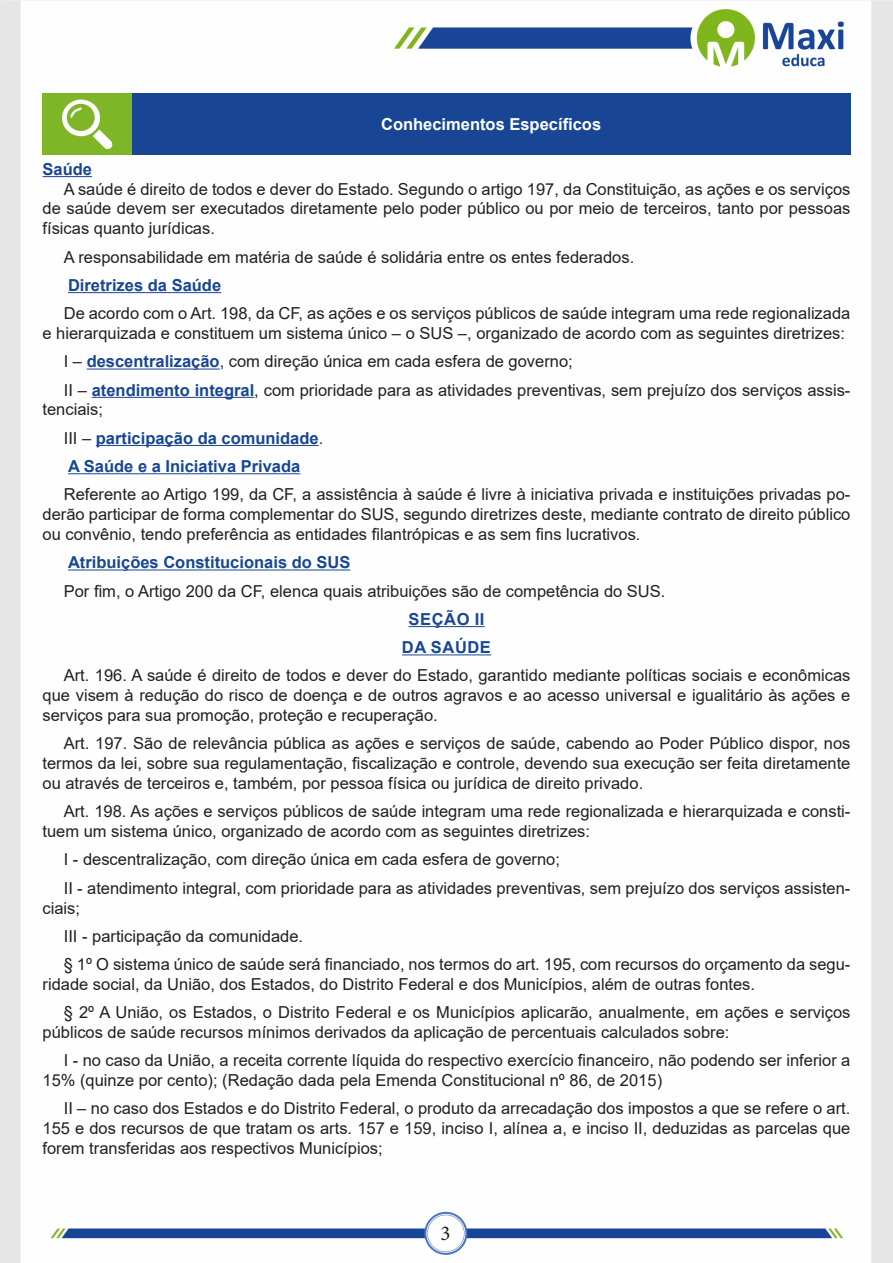
<style>
.page{position:relative;width:893px;height:1263px;background:#fff}
.page>*{position:absolute;margin:0;border:0;box-sizing:border-box;transform-origin:0 0}
.t1{font:21px "Minion Pro";color:#231f20}
.Texto{font:16.5px/19.8px "Arial";color:#231f20}
.TITULO_DE_ASSUNTO__C{font:700 16.5px "Arial";color:#184695}
.Texto-2{font:700 16.5px "Arial";color:#184695}
.Titulo_de_Caixa{font:700 16.5px "Arial";color:#fff}
.TITULO_DE_LEI{font:700 16.5px "Arial";letter-spacing:.035em;color:#184695}
.s1{font-weight:700;color:#184695}
.s2{font-weight:400;color:#231f20}
</style>
<div class="page">
<img style="left:0;top:0;width:893px;height:1263px">
<hr style="left:43px;top:176px;width:49px;height:1px;background:#184695">
<hr style="left:68px;top:292px;width:153px;height:1px;background:#184695">
<hr style="left:87px;top:369px;width:133px;height:1px;background:#184695">
<hr style="left:92px;top:397px;width:162px;height:1px;background:#184695">
<hr style="left:96px;top:445px;width:223px;height:1px;background:#184695">
<hr style="left:68px;top:473px;width:232px;height:1px;background:#184695">
<hr style="left:68px;top:570px;width:282px;height:1px;background:#184695">
<hr style="left:409px;top:626px;width:76px;height:1px;background:#184695">
<hr style="left:402px;top:654px;width:89px;height:1px;background:#184695">
<div style="left:43px;top:94px;width:89px;height:61px;background:#7fb628"></div>
<div style="left:132px;top:94px;width:718px;height:61px;background:#184695"></div>
<svg style="left:62px;top:100px;width:51px;height:49px"></svg>
<p class="Titulo_de_Caixa" style="left:381px;top:113px;width:222px">Conhecimentos Específicos</p>
<p class="TITULO_DE_ASSUNTO__C" style="left:43px;top:157px;width:51px">Saúde</p>
<p class="Texto" style="left:43px;top:179px;width:809px;text-align:justify;text-indent:21px">A saúde é direito de todos e dever do Estado. Segundo o artigo 197, da Constituição, as ações e os serviços de saúde devem ser executados diretamente pelo poder público ou por meio de terceiros, tanto por pessoas físicas quanto jurídicas.</p>
<p class="Texto" style="left:64px;top:247px;width:572px">A responsabilidade em matéria de saúde é solidária entre os entes federados.</p>
<p class="TITULO_DE_ASSUNTO__C" style="left:68px;top:273px;width:155px">Diretrizes da Saúde</p>
<p class="Texto" style="left:43px;top:303px;width:809px;text-indent:21px">De acordo com o Art. 198, da CF, as ações e os serviços públicos de saúde integram uma rede regionalizada e hierarquizada e constituem um sistema único – o SUS –, organizado de acordo com as seguintes diretrizes:</p>
<p class="Texto" style="left:64px;top:351px;width:510px">I – <span class="s1">descentralização</span>, com direção única em cada esfera de governo;</p>
<p class="Texto" style="left:43px;top:380px;width:809px;text-indent:21px">II – <span class="s1">atendimento integral</span>, com prioridade para as atividades preventivas, sem prejuízo dos serviços assis&shy;tenciais;</p>
<p class="Texto-2" style="left:64px;top:426px;width:261px"><span class="s2">III –</span> participação da comunidade<span class="s2">.</span></p>
<p class="TITULO_DE_ASSUNTO__C" style="left:68px;top:455px;width:234px">A Saúde e a Iniciativa Privada</p>
<p class="Texto" style="left:43px;top:484px;width:809px;text-align:justify;text-indent:21px">Referente ao Artigo 199, da CF, a assistência à saúde é livre à iniciativa privada e instituições privadas po&shy;derão participar de forma complementar do SUS, segundo diretrizes deste, mediante contrato de direito público ou convênio, tendo preferência as entidades filantrópicas e as sem fins lucrativos.</p>
<p class="TITULO_DE_ASSUNTO__C" style="left:68px;top:551px;width:284px">Atribuições Constitucionais do SUS</p>
<p class="Texto" style="left:64px;top:581px;width:603px">Por fim, o Artigo 200 da CF, elenca quais atribuições são de competência do SUS.</p>
<p class="TITULO_DE_LEI" style="left:409px;top:607px;width:77px">SEÇÃO II</p>
<p class="TITULO_DE_LEI" style="left:402px;top:636px;width:91px">DA SAÚDE</p>
<p class="Texto" style="left:43px;top:666px;width:809px;text-align:justify;text-indent:21px">Art. 196. A saúde é direito de todos e dever do Estado, garantido mediante políticas sociais e econômicas que visem à redução do risco de doença e de outros agravos e ao acesso universal e igualitário às ações e serviços para sua promoção, proteção e recuperação.</p>
<p class="Texto" style="left:43px;top:733px;width:809px;text-align:justify;text-indent:21px">Art. 197. São de relevância pública as ações e serviços de saúde, cabendo ao Poder Público dispor, nos termos da lei, sobre sua regulamentação, fiscalização e controle, devendo sua execução ser feita diretamente ou através de terceiros e, também, por pessoa física ou jurídica de direito privado.</p>
<p class="Texto" style="left:43px;top:801px;width:809px;text-indent:21px">Art. 198. As ações e serviços públicos de saúde integram uma rede regionalizada e hierarquizada e consti&shy;tuem um sistema único, organizado de acordo com as seguintes diretrizes:</p>
<p class="Texto" style="left:64px;top:850px;width:498px">I - descentralização, com direção única em cada esfera de governo;</p>
<p class="Texto" style="left:43px;top:878px;width:809px;text-indent:21px">II - atendimento integral, com prioridade para as atividades preventivas, sem prejuízo dos serviços assisten&shy;ciais;</p>
<p class="Texto" style="left:64px;top:926px;width:241px">III - participação da comunidade.</p>
<p class="Texto" style="left:43px;top:954px;width:809px;text-indent:21px">§ 1º O sistema único de saúde será financiado, nos termos do art. 195, com recursos do orçamento da segu&shy;ridade social, da União, dos Estados, do Distrito Federal e dos Municípios, além de outras fontes.</p>
<p class="Texto" style="left:43px;top:1002px;width:809px;text-indent:21px">§ 2º A União, os Estados, o Distrito Federal e os Municípios aplicarão, anualmente, em ações e serviços públicos de saúde recursos mínimos derivados da aplicação de percentuais calculados sobre:</p>
<p class="Texto" style="left:43px;top:1050px;width:809px;text-indent:21px">I - no caso da União, a receita corrente líquida do respectivo exercício financeiro, não podendo ser inferior a<br>15% (quinze por cento); (Redação dada pela Emenda Constitucional nº 86, de 2015)</p>
<p class="Texto" style="left:43px;top:1099px;width:809px;text-align:justify;text-indent:21px">II – no caso dos Estados e do Distrito Federal, o produto da arrecadação dos impostos a que se refere o art.<br>155 e dos recursos de que tratam os arts. 157 e 159, inciso I, alínea a, e inciso II, deduzidas as parcelas que forem transferidas aos respectivos Municípios;</p>
<p class="t1" style="left:440px;top:1219px;width:12px">3</p>
</div>
